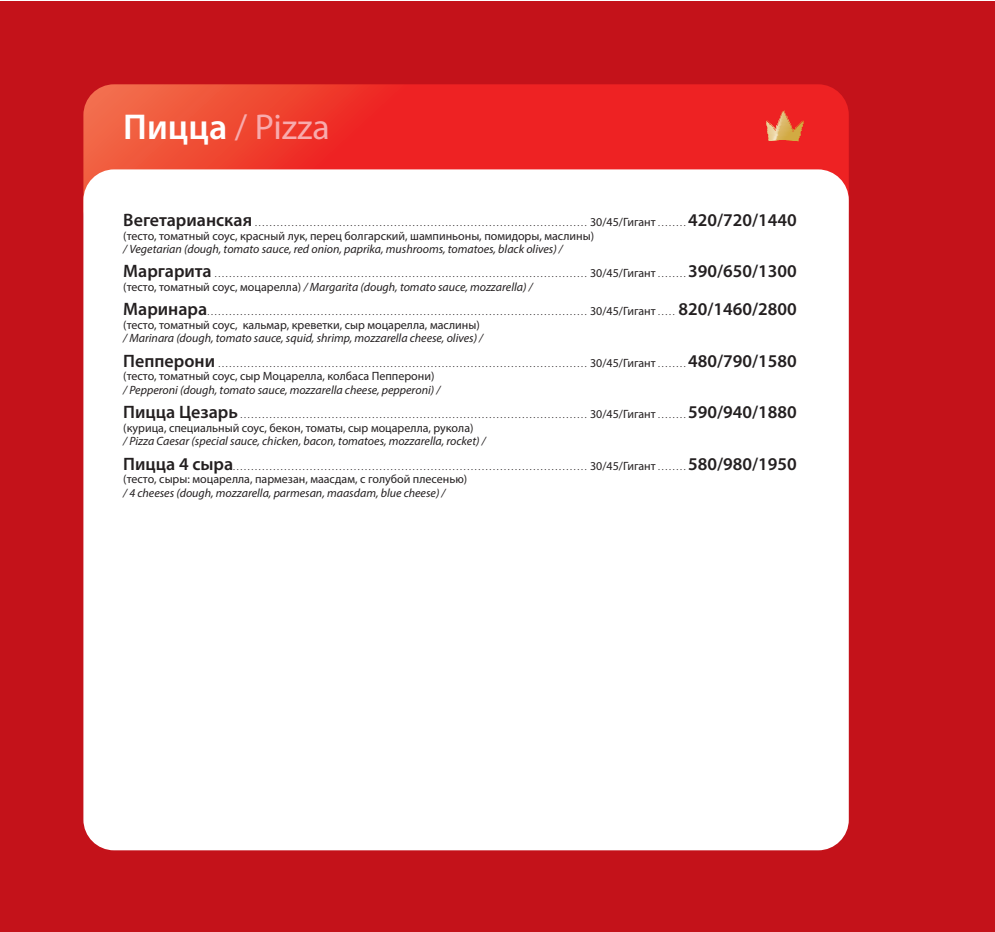
<style>
.page{position:relative;width:995px;height:932px;background:#fff}
.page>*{position:absolute;margin:0;border:0;box-sizing:border-box;transform-origin:0 0}
.t1{font:36px "Myriad Pro";color:#f8abad}
.t2{font:italic 12px "Myriad Pro";color:#231f20}
.t3{font:12px "Myriad Pro";color:#231f20}
.t4{font:9px "Myriad Pro";color:#231f20}
.s1{font-weight:600;color:#fff}
.s2{font-weight:600;font-size:18px}
.s3{font-size:12px}
.s4{font-style:normal}
</style>
<div class="page">
<div style="left:977px;top:1px;width:18px;height:930px;background:#c4121a"></div>
<div style="left:0;top:1px;width:923px;height:930px;background:#c4121a"></div>
<div style="left:923px;top:1px;width:63px;height:930px;background:#c4121a"></div>
<svg style="left:83px;top:84px;width:766px;height:110px;background:#ee3029"></svg>
<div style="left:83px;top:169px;width:766px;height:681px;background:#fff;border-radius:31px"></div>
<svg style="left:787px;top:140px;width:12px;height:2px"></svg>
<img style="left:768px;top:131px;width:33px;height:9px">
<svg style="left:766px;top:110px;width:38px;height:21px"></svg>
<h1 class="t1" style="left:123px;top:105px;width:208px"><span class="s1">Пицца</span> / Pizza</h1>
<p class="t4" style="left:123px;top:217px;width:675px"><span class="s2">Вегетарианская</span> ........................................................................................... <span class="s3">30/45/Гигант</span>........<span class="s2">420/720/1440</span></p>
<h2 class="t3" style="left:123px;top:228px;width:472px">(тесто, томатный соус, красный лук, перец болгарский, шампиньоны, помидоры, маслины)</h2>
<h2 class="t2" style="left:123px;top:241px;width:441px">/ Vegetarian (dough, tomato sauce, red onion, paprika, mushrooms, tomatoes, black olives) /</h2>
<p class="t4" style="left:123px;top:269px;width:675px"><span class="s2">Маргарита</span> ...................................................................................................... <span class="s3">30/45/Гигант</span>........<span class="s2">390/650/1300</span></p>
<h2 class="t2" style="left:123px;top:279px;width:411px"><span class="s4">(тесто, томатный соус, моцарелла)</span> / Margarita (dough, tomato sauce, mozzarella) /</h2>
<p class="t4" style="left:123px;top:306px;width:675px"><span class="s2">Маринара</span>........................................................................................................ <span class="s3">30/45/Гигант</span>..... <span class="s2">820/1460/2800</span></p>
<h2 class="t3" style="left:123px;top:317px;width:358px">(тесто, томатный соус, кальмар, креветки, сыр моцарелла, маслины)</h2>
<h2 class="t2" style="left:123px;top:331px;width:361px">/ Marinara (dough, tomato sauce, squid, shrimp, mozzarella cheese, olives) /</h2>
<p class="t4" style="left:123px;top:358px;width:675px"><span class="s2">Пепперони</span> ..................................................................................................... <span class="s3">30/45/Гигант</span>........<span class="s2">480/790/1580</span></p>
<h2 class="t3" style="left:123px;top:369px;width:313px">(тесто, томатный соус, сыр Моцарелла, колбаса Пепперони)</h2>
<h2 class="t2" style="left:123px;top:382px;width:319px">/ Pepperoni (dough, tomato sauce, mozzarella cheese, pepperoni) /</h2>
<p class="t4" style="left:123px;top:409px;width:675px"><span class="s2">Пицца Цезарь</span>............................................................................................... <span class="s3">30/45/Гигант</span>........<span class="s2">590/940/1880</span></p>
<h2 class="t3" style="left:123px;top:420px;width:352px">(курица, специальный соус, бекон, томаты, сыр моцарелла, рукола)</h2>
<h2 class="t2" style="left:123px;top:433px;width:364px">/ Pizza Caesar (special sauce, chicken, bacon, tomatoes, mozzarella, rocket) /</h2>
<p class="t4" style="left:123px;top:461px;width:675px"><span class="s2">Пицца 4 сыра</span>................................................................................................. <span class="s3">30/45/Гигант</span>........<span class="s2">580/980/1950</span></p>
<h2 class="t3" style="left:123px;top:471px;width:345px">(тесто, сыры: моцарелла, пармезан, маасдам, с голубой плесенью)</h2>
<h2 class="t2" style="left:123px;top:485px;width:324px">/ 4 cheeses (dough, mozzarella, parmesan, maasdam, blue cheese) /</h2>
</div>
